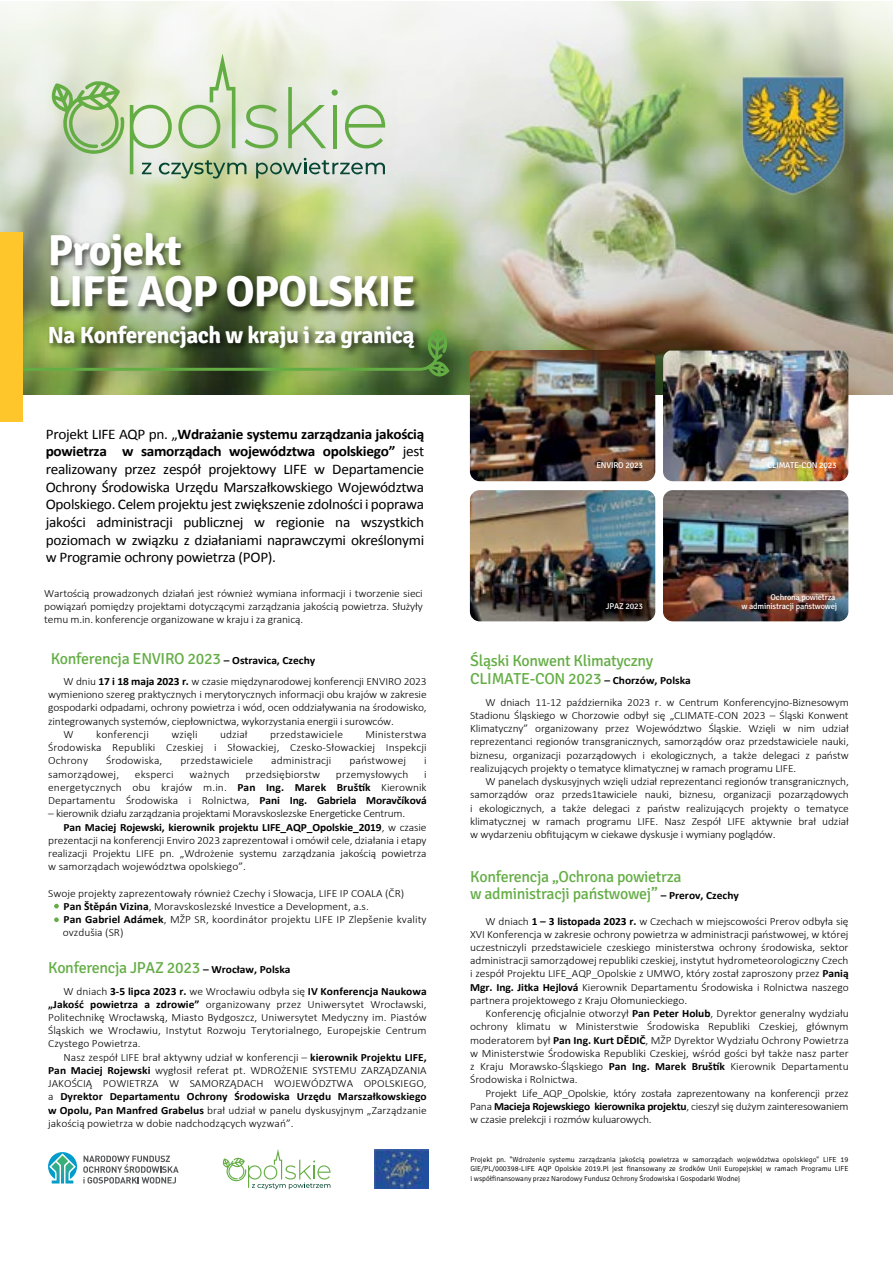
<style>
.page{position:relative;width:893px;height:1263px;background:#fff}
.page>*{position:absolute;margin:0;border:0;box-sizing:border-box;transform-origin:0 0}
.t1{font:700 43.5px/41.2px "Signika";letter-spacing:-.02em;color:#fff}
.t2{font:700 23.4px "Signika";letter-spacing:-.02em;color:#fff}
.t3{font:15.9px/17.5px "Signika";letter-spacing:-.02em;color:#64ad45}
.t4{font:14.7px/17.7px "Calibri";letter-spacing:-.02em;color:#000;text-align:justify;scale:1.04 1}
.t5{font:300 10.95px/13.2px "Calibri";letter-spacing:-.01em;color:#000;text-align:justify;scale:1.04 1}
.t6{font:300 10.95px "Calibri";letter-spacing:.01em;color:#000;scale:1.04 1}
.t7{font:700 10.95px "Calibri";letter-spacing:-.01em;color:#000;scale:1.04 1}
.t8{font:8.4px/9.3px "Signika";letter-spacing:-.02em;color:#fff;text-align:right}
.t9{font:300 7.35px/9.8px "Signika";color:#000;text-align:justify}
.s1{font-weight:700}
.s2{font-family:"Calibri";font-weight:700;font-size:10.95px;color:#000}
.s3{font-weight:300}
</style>
<div class="page">
<img style="left:0;top:7px;width:893px;height:388px">
<svg style="left:8px;top:2px;width:885px;height:193px"></svg>
<img style="left:736px;top:69px;width:114px;height:133px">
<img style="left:41px;top:222px;width:394px;height:106px">
<svg style="left:23px;top:328px;width:428px;height:54px;background:#658840"></svg>
<div style="left:0;top:232px;width:23px;height:189px;background:#ffc62c"></div>
<svg style="left:54px;top:904px;width:5px;height:4px"></svg>
<svg style="left:54px;top:917px;width:5px;height:5px"></svg>
<svg style="left:223px;top:1149px;width:108px;height:40px"></svg>
<img style="left:375px;top:1150px;width:53px;height:39px">
<svg style="left:83px;top:1155px;width:96px;height:28px"></svg>
<svg style="left:48px;top:1152px;width:29px;height:31px"></svg>
<img style="left:470px;top:490px;width:185px;height:131px">
<img style="left:663px;top:490px;width:185px;height:131px">
<img style="left:470px;top:350px;width:185px;height:131px">
<img style="left:663px;top:351px;width:185px;height:130px">
<img style="left:41px;top:316px;width:386px;height:47px">
<h1 class="t1" style="left:48px;top:226px;width:369px">Projekt<br>LIFE AQP OPOLSKIE</h1>
<h2 class="t2" style="left:48px;top:316px;width:368px">Na Konferencjach w kraju i za granicą</h2>
<p class="t4" style="left:46px;top:424px;width:365px">Projekt LIFE AQP pn. „<span class="s1">Wdrażanie systemu zarządzania jakością powietrza w samorządach województwa opolskiego”</span> jest realizowany przez zespół projektowy LIFE w Departamencie Ochrony Środowiska Urzędu Marszałkowskiego Województwa Opolskiego. Celem projektu jest zwiększenie zdolności i poprawa jakości administracji publicznej w regionie na wszystkich poziomach w związku z działaniami naprawczymi określonymi w Programie ochrony powietrza (POP).</p>
<p class="t5" style="left:44px;top:586px;width:365px">Wartością prowadzonych działań jest również wymiana informacji i tworzenie sieci powiązań pomiędzy projektami dotyczącymi zarządzania jakością powietrza. Służyły temu m.in. konferencje organizowane w kraju i za granicą.</p>
<h3 class="t3" style="left:51px;top:649px;width:266px">Konferencja ENVIRO 2023 <span class="s2">– Ostravica, Czechy</span></h3>
<p class="t5" style="left:64px;top:675px;width:351px">W dniu <span class="s1">17 i 18 maja 2023 r.</span> w czasie międzynarodowej konferencji ENVIRO 2023</p>
<p class="t5" style="left:48px;top:688px;width:365px">wymieniono szereg praktycznych i merytorycznych informacji obu krajów w zakresie</p>
<p class="t5" style="left:48px;top:701px;width:365px">gospodarki odpadami, ochrony powietrza i wód, ocen oddziaływania na środowisko,</p>
<p class="t5" style="left:48px;top:714px;width:334px">zintegrowanych systemów, ciepłownictwa, wykorzystania energii i surowców.</p>
<p class="t5" style="left:64px;top:728px;width:11px">W</p>
<p class="t6" style="left:96px;top:727px;width:52px">konferencji</p>
<p class="t5" style="left:171px;top:728px;width:27px">wzięli</p>
<p class="t5" style="left:220px;top:728px;width:28px">udział</p>
<p class="t6" style="left:270px;top:727px;width:72px">przedstawiciele</p>
<p class="t5" style="left:48px;top:728px;width:365px;text-indent:317px">Ministerstwa Środowiska Republiki Czeskiej i Słowackiej, Czesko-Słowackiej Inspekcji Ochrony</p>
<p class="t6" style="left:106px;top:754px;width:56px">Środowiska,</p>
<p class="t6" style="left:180px;top:754px;width:72px">przedstawiciele</p>
<p class="t6" style="left:271px;top:754px;width:59px">administracji</p>
<p class="t6" style="left:349px;top:754px;width:56px">państwowej</p>
<p class="t5" style="left:424px;top:754px;width:4px">i</p>
<p class="t6" style="left:48px;top:767px;width:70px">samorządowej,</p>
<p class="t6" style="left:135px;top:767px;width:39px">eksperci</p>
<p class="t6" style="left:189px;top:767px;width:40px">ważnych</p>
<p class="t6" style="left:246px;top:767px;width:73px">przedsiębiorstw</p>
<p class="t6" style="left:336px;top:767px;width:71px">przemysłowych</p>
<p class="t5" style="left:48px;top:767px;width:365px;text-indent:376px">i energetycznych obu krajów m.in. <span class="s1">Pan Ing. Marek Bruštík</span> Kierownik Departamentu Środowiska i Rolnictwa, <span class="s1">Pani Ing. Gabriela Moravčíková</span></p>
<p class="t5" style="left:48px;top:807px;width:345px">– kierownik działu zarządzania projektami Moravskoslezske Energeticke Centrum.</p>
<p class="t7" style="left:64px;top:819px;width:350px">Pan Maciej Rojewski, kierownik projektu LIFE_AQP_Opolskie_2019<span class="s3">, w czasie</span></p>
<p class="t5" style="left:48px;top:833px;width:365px">prezentacji na konferencji Enviro 2023 zaprezentował i omówił cele, działania i etapy</p>
<p class="t5" style="left:48px;top:847px;width:365px">realizacji Projektu LIFE pn. „Wdrożenie systemu zarządzania jakością powietrza</p>
<p class="t5" style="left:48px;top:860px;width:192px">w samorządach województwa opolskiego”.</p>
<p class="t5" style="left:63px;top:886px;width:351px;text-align:left;text-indent:-15px">Swoje projekty zaprezentowały również Czechy i Słowacja, LIFE IP COALA (ČR)<br><span class="s1">Pan Štěpán Vizina</span>, Moravskoslezské Investice a Development, a.s.<br><span class="s1">Pan Gabriel Adámek</span>, MŽP SR, koordinátor projektu LIFE IP Zlepšenie kvality ovzdušia (SR)</p>
<h3 class="t3" style="left:48px;top:957px;width:244px">Konferencja JPAZ 2023 <span class="s2">– Wrocław, Polska</span></h3>
<p class="t5" style="left:48px;top:984px;width:365px;text-indent:15px">W dniach <span class="s1">3-5 lipca 2023 r.</span> we Wrocławiu odbyła się <span class="s1">IV Konferencja Naukowa „Jakość powietrza a zdrowie”</span> organizowany przez Uniwersytet Wrocławski, Politechnikę Wrocławską, Miasto Bydgoszcz, Uniwersytet Medyczny im. Piastów Śląskich we Wrocławiu, Instytut Rozwoju Terytorialnego, Europejskie Centrum Czystego Powietrza.</p>
<p class="t5" style="left:48px;top:1050px;width:365px;text-indent:15px">Nasz zespół LIFE brał aktywny udział w konferencji – <span class="s1">kierownik Projektu LIFE, Pan Maciej Rojewski</span> wygłosił referat pt. WDROŻENIE SYSTEMU ZARZĄDZANIA JAKOŚCIĄ POWIETRZA W SAMORZĄDACH WOJEWÓDZTWA OPOLSKIEGO, a <span class="s1">Dyrektor Departamentu Ochrony Środowiska Urzędu Marszałkowskiego w Opolu, Pan Manfred Grabelus</span> brał udział w panelu dyskusyjnym „Zarządzanie jakością powietrza w dobie nadchodzących wyzwań”.</p>
<p class="t8" style="left:596px;top:460px;width:48px">ENVIRO 2023</p>
<p class="t8" style="left:606px;top:601px;width:39px">JPAZ 2023</p>
<h3 class="t3" style="left:470px;top:651px;width:222px">Śląski Konwent Klimatyczny<br>CLIMATE-CON 2023 <span class="s2">– Chorzów, Polska</span></h3>
<p class="t8" style="left:767px;top:460px;width:71px">CLIMATE-CON 2023</p>
<p class="t8" style="left:741px;top:592px;width:97px">Ochrona powietrza<br>w administracji państwowej</p>
<p class="t5" style="left:470px;top:695px;width:366px;text-indent:15px">W dniach 11-12 października 2023 r. w Centrum Konferencyjno-Biznesowym Stadionu Śląskiego w Chorzowie odbył się „CLIMATE-CON 2023 – Śląski Konwent Klimatyczny” organizowany przez Województwo Śląskie. Wzięli w nim udział reprezentanci regionów transgranicznych, samorządów oraz przedstawiciele nauki, biznesu, organizacji pozarządowych i ekologicznych, a także delegaci z państw realizujących projekty o tematyce klimatycznej w ramach programu LIFE.</p>
<p class="t5" style="left:470px;top:775px;width:366px;text-indent:15px">W panelach dyskusyjnych wzięli udział reprezentanci regionów transgranicznych, samorządów oraz przeds1tawiciele nauki, biznesu, organizacji pozarządowych i ekologicznych, a także delegaci z państw realizujących projekty o tematyce klimatycznej w ramach programu LIFE. Nasz Zespół LIFE aktywnie brał udział w wydarzeniu obfitującym w ciekawe dyskusje i wymiany poglądów.</p>
<h3 class="t3" style="left:470px;top:866px;width:270px">Konferencja „Ochrona powietrza<br>w administracji państwowej” <span class="s2">– Prerov, Czechy</span></h3>
<p class="t5" style="left:470px;top:914px;width:365px;text-indent:15px">W dniach <span class="s1">1 – 3 listopada 2023 r.</span> w Czechach w miejscowości Prerov odbyła się XVI Konferencja w zakresie ochrony powietrza w administracji państwowej, w której uczestniczyli przedstawiciele czeskiego ministerstwa ochrony środowiska, sektor administracji samorządowej republiki czeskiej, instytut hydrometeorologiczny Czech i zespół Projektu LIFE_AQP_Opolskie z UMWO, który został zaproszony przez <span class="s1">Panią Mgr. Ing. Jitka Hejlová</span> Kierownik Departamentu Środowiska i Rolnictwa naszego partnera projektowego z Kraju Ołomunieckiego.</p>
<p class="t5" style="left:470px;top:1007px;width:366px;text-indent:15px">Konferencję oficjalnie otworzył <span class="s1">Pan Peter Holub</span>, Dyrektor generalny wydziału ochrony klimatu w Ministerstwie Środowiska Republiki Czeskiej, głównym moderatorem był <span class="s1">Pan Ing. Kurt DĚDIČ</span>, MŽP Dyrektor Wydziału Ochrony Powietrza w Ministerstwie Środowiska Republiki Czeskiej, wśród gości był także nasz parter z Kraju Morawsko-Śląskiego <span class="s1">Pan Ing. Marek Bruštík</span> Kierownik Departamentu Środowiska i Rolnictwa.</p>
<p class="t5" style="left:470px;top:1086px;width:365px;text-indent:15px">Projekt Life_AQP_Opolskie, który została zaprezentowany na konferencji przez Pana <span class="s1">Macieja Rojewskiego kierownika projektu</span>, cieszył się dużym zainteresowaniem w czasie prelekcji i rozmów kuluarowych.</p>
<p class="t9" style="left:470px;top:1154px;width:380px">Projekt pn. "Wdrożenie systemu zarządzania jakością powietrza w samorządach województwa opolskiego" LIFE 19<br>GIE/PL/000398-LIFE AQP Opolskie 2019.Pl jest finansowany ze środków Unii Europejskiej w ramach Programu LIFE i współfinansowany przez Narodowy Fundusz Ochrony Środowiska i Gospodarki Wodnej</p>
</div>
